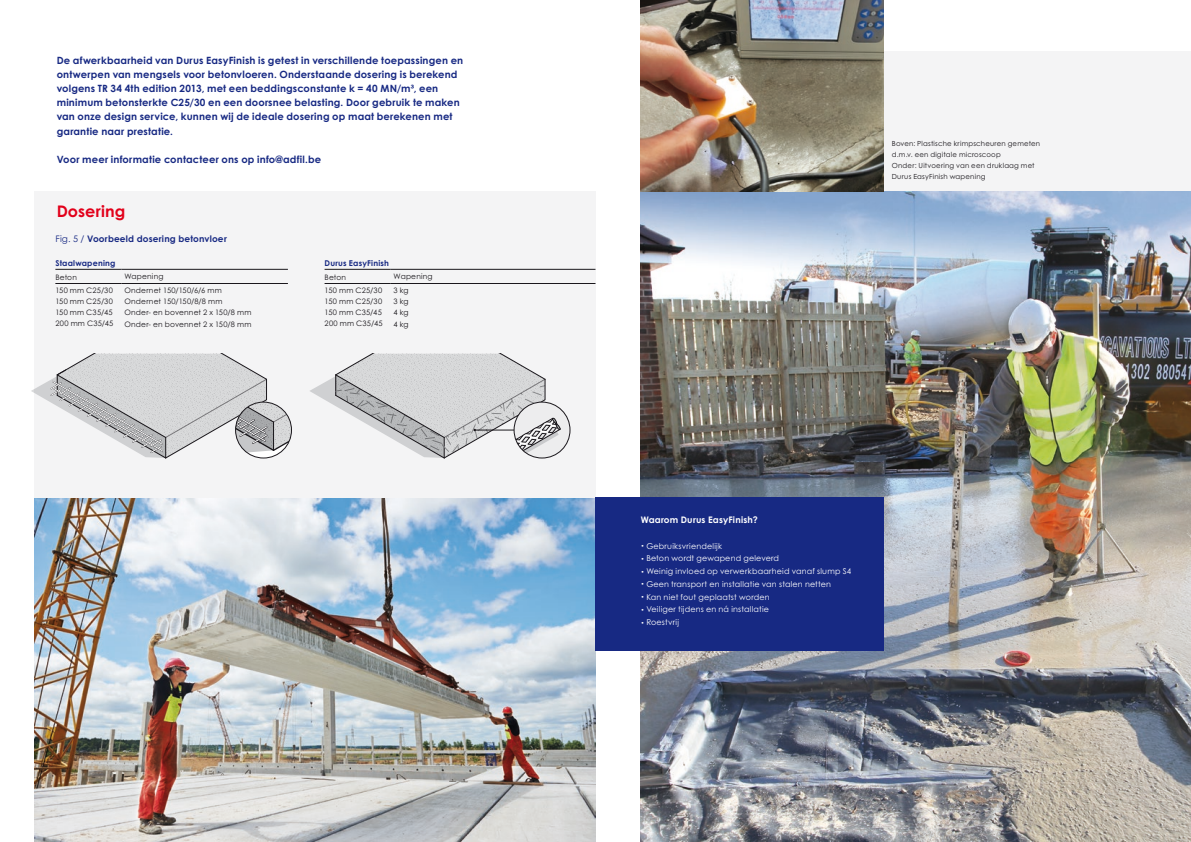
<style>
.page{position:relative;width:1191px;height:842px;background:#fff}
.page>*{position:absolute;margin:0;border:0;box-sizing:border-box;transform-origin:0 0}
.t1{font:700 16px "Century Gothic Pro";letter-spacing:.005em;color:#e2001a}
.t2{font:700 10px/14.2px "Century Gothic Pro";letter-spacing:.015em;color:#172983}
.t3{font:700 9px "Century Gothic Pro";letter-spacing:.015em;color:#172983}
.t4{font:700 9px "Century Gothic Pro";letter-spacing:.02em;color:#fff}
.t5{font:8px "Century Gothic Pro";letter-spacing:.025em;color:#fff}
.t6{font:700 8px "Century Gothic Pro";letter-spacing:.025em;color:#172983}
.t7{font:7.5px/11px "Century Gothic Pro";letter-spacing:.025em;color:#1a171c;text-align:justify}
.t8{font:7px/11px "Century Gothic Pro";letter-spacing:.03em;color:#1a171c}
.s1{font-weight:400}
.s2{font-size:6px}
</style>
<div class="page">
<img style="left:34px;top:497px;width:561px;height:345px">
<div style="left:34px;top:191px;width:561px;height:306px;background:#f4f4f5"></div>
<div style="left:641px;top:51px;width:550px;height:242px;background:#f4f4f5"></div>
<hr style="left:324px;top:269px;width:67px;height:1px;background:#1a171c">
<hr style="left:391px;top:269px;width:204px;height:1px;background:#1a171c">
<hr style="left:324px;top:283px;width:67px;height:1px;background:#1a171c">
<hr style="left:391px;top:283px;width:204px;height:1px;background:#1a171c">
<hr style="left:55px;top:269px;width:67px;height:1px;background:#1a171c">
<hr style="left:122px;top:269px;width:166px;height:1px;background:#1a171c">
<hr style="left:55px;top:283px;width:67px;height:1px;background:#1a171c">
<hr style="left:122px;top:283px;width:166px;height:1px;background:#1a171c">
<img style="left:641px;top:191px;width:550px;height:651px">
<div style="left:595px;top:497px;width:288px;height:154px;background:#172983"></div>
<img style="left:641px;top:0;width:242px;height:191px">
<svg style="left:31px;top:354px;width:260px;height:105px"></svg>
<div style="left:235px;top:402px;width:57px;height:56px;border:1px solid #1a171c;border-radius:50%"></div>
<div style="left:514px;top:402px;width:56px;height:56px;background:#ededee;border-radius:50%"></div>
<svg style="left:310px;top:354px;width:250px;height:105px"></svg>
<div style="left:513px;top:402px;width:57px;height:56px;border:1px solid #1a171c;border-radius:50%"></div>
<p class="t2" style="left:57px;top:53px;width:408px">De afwerkbaarheid van Durus EasyFinish is getest in verschillende toepassingen en ontwerpen van mengsels voor betonvloeren. Onderstaande dosering is berekend volgens TR 34 4th edition 2013, met een beddingsconstante k = 40 MN/m³, een minimum betonsterkte C25/30 en een doorsnee belasting. Door gebruik te maken van onze design service, kunnen wij de ideale dosering op maat berekenen met garantie naar prestatie.</p>
<p class="t2" style="left:57px;top:152px;width:266px">Voor meer informatie contacteer ons op info@adfil.be</p>
<h1 class="t1" style="left:57px;top:201px;width:70px">Dosering</h1>
<p class="t3" style="left:55px;top:233px;width:173px"><span class="s1">Fig. 5 /</span> Voorbeeld dosering betonvloer</p>
<p class="t6" style="left:55px;top:258px;width:62px">Staalwapening</p>
<p class="t7" style="left:55px;top:271px;width:23px">Beton</p>
<p class="t7" style="left:124px;top:271px;width:41px">Wapening</p>
<p class="t7" style="left:55px;top:285px;width:60px">150 mm C25/30<br>150 mm C25/30<br>150 mm C35/45<br>200 mm C35/45</p>
<p class="t7" style="left:124px;top:285px;width:128px;text-align:left">Ondernet 150/150/6/6 mm<br>Ondernet 150/150/8/8 mm<br>Onder- en bovennet 2 x 150/8 mm<br>Onder- en bovennet 2 x 150/8 mm</p>
<p class="t6" style="left:324px;top:258px;width:66px">Durus EasyFinish</p>
<p class="t7" style="left:324px;top:271px;width:23px">Beton</p>
<p class="t7" style="left:393px;top:271px;width:41px">Wapening</p>
<p class="t7" style="left:324px;top:285px;width:60px">150 mm C25/30<br>150 mm C25/30<br>150 mm C35/45<br>200 mm C35/45</p>
<p class="t7" style="left:393px;top:285px;width:16px">3 kg 3 kg 4 kg 4 kg</p>
<p class="t8" style="left:891px;top:138px;width:150px">Boven: Plastische krimpscheuren gemeten d.m.v. een digitale microscoop<br>Onder: Uitvoering van een druklaag met Durus EasyFinish wapening</p>
<p class="t4" style="left:640px;top:514px;width:119px">Waarom Durus EasyFinish?</p>
<p class="t5" style="left:640px;top:541px;width:83px"><span class="s2">•</span> Gebruiksvriendelijk</p>
<p class="t5" style="left:640px;top:554px;width:140px"><span class="s2">•</span> Beton wordt gewapend geleverd</p>
<p class="t5" style="left:640px;top:566px;width:212px"><span class="s2">•</span> Weinig invloed op verwerkbaarheid vanaf slump S4</p>
<p class="t5" style="left:640px;top:579px;width:192px"><span class="s2">•</span> Geen transport en installatie van stalen netten</p>
<p class="t5" style="left:640px;top:592px;width:130px"><span class="s2">•</span> Kan niet fout geplaatst worden</p>
<p class="t5" style="left:640px;top:605px;width:130px"><span class="s2">•</span> Veiliger tijdens en ná installatie</p>
<p class="t5" style="left:640px;top:617px;width:40px"><span class="s2">•</span> Roestvrij</p>
</div>
